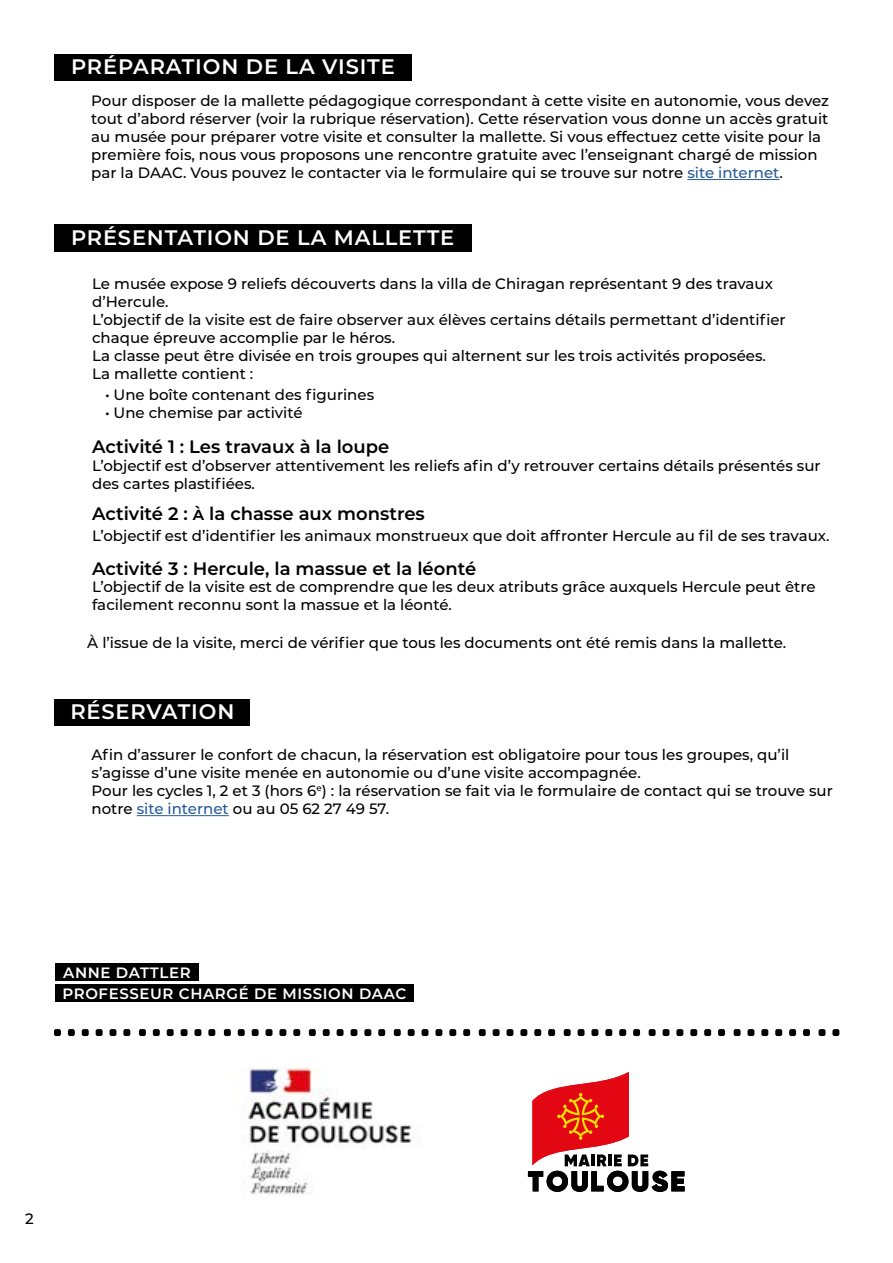
<style>
.page{position:relative;width:893px;height:1263px;background:#fff}
.page>*{position:absolute;margin:0;border:0;box-sizing:border-box;transform-origin:0 0}
.H2_-_Titre_de_niveau_H2{font:600 21px "Montserrat";letter-spacing:.04em;color:#fff}
.H3_-_Titre_de_niveau_H3{font:600 18px "Montserrat";color:#000}
.Paragraphe{font:500 15px/18px "Montserrat";color:#000}
.t1{font:600 15px "Montserrat";letter-spacing:.04em;color:#fff}
.s1{color:#275b9b}
</style>
<div class="page">
<div style="left:54px;top:54px;width:357px;height:27px;background:#000"></div>
<hr style="left:687px;top:179px;width:93px;height:1px;background:#275b9b">
<div style="left:54px;top:224px;width:417px;height:28px;background:#000"></div>
<div style="left:55px;top:699px;width:195px;height:27px;background:#000"></div>
<hr style="left:137px;top:815px;width:92px;height:1px;background:#275b9b">
<img style="left:247px;top:1067px;width:174px;height:129px">
<svg style="left:528px;top:1072px;width:157px;height:120px"></svg>
<svg style="left:123px;top:1029px;width:7px;height:7px"></svg>
<svg style="left:96px;top:1029px;width:7px;height:7px"></svg>
<svg style="left:110px;top:1029px;width:6px;height:7px"></svg>
<svg style="left:68px;top:1029px;width:7px;height:7px"></svg>
<svg style="left:82px;top:1029px;width:7px;height:7px"></svg>
<svg style="left:54px;top:1029px;width:7px;height:7px"></svg>
<svg style="left:208px;top:1029px;width:7px;height:7px"></svg>
<svg style="left:181px;top:1029px;width:7px;height:7px"></svg>
<svg style="left:194px;top:1029px;width:7px;height:7px"></svg>
<svg style="left:153px;top:1029px;width:7px;height:7px"></svg>
<svg style="left:167px;top:1029px;width:7px;height:7px"></svg>
<svg style="left:139px;top:1029px;width:7px;height:7px"></svg>
<svg style="left:293px;top:1029px;width:7px;height:7px"></svg>
<svg style="left:266px;top:1029px;width:6px;height:7px"></svg>
<svg style="left:279px;top:1029px;width:7px;height:7px"></svg>
<svg style="left:238px;top:1029px;width:7px;height:7px"></svg>
<svg style="left:252px;top:1029px;width:7px;height:7px"></svg>
<svg style="left:224px;top:1029px;width:7px;height:7px"></svg>
<svg style="left:378px;top:1029px;width:7px;height:7px"></svg>
<svg style="left:350px;top:1029px;width:7px;height:7px"></svg>
<svg style="left:364px;top:1029px;width:7px;height:7px"></svg>
<svg style="left:323px;top:1029px;width:7px;height:7px"></svg>
<svg style="left:337px;top:1029px;width:7px;height:7px"></svg>
<svg style="left:309px;top:1029px;width:7px;height:7px"></svg>
<svg style="left:463px;top:1029px;width:7px;height:7px"></svg>
<svg style="left:435px;top:1029px;width:7px;height:7px"></svg>
<svg style="left:449px;top:1029px;width:7px;height:7px"></svg>
<svg style="left:408px;top:1029px;width:7px;height:7px"></svg>
<svg style="left:422px;top:1029px;width:6px;height:7px"></svg>
<svg style="left:394px;top:1029px;width:7px;height:7px"></svg>
<svg style="left:548px;top:1029px;width:7px;height:7px"></svg>
<svg style="left:520px;top:1029px;width:7px;height:7px"></svg>
<svg style="left:534px;top:1029px;width:7px;height:7px"></svg>
<svg style="left:493px;top:1029px;width:7px;height:7px"></svg>
<svg style="left:506px;top:1029px;width:7px;height:7px"></svg>
<svg style="left:479px;top:1029px;width:7px;height:7px"></svg>
<svg style="left:633px;top:1029px;width:7px;height:7px"></svg>
<svg style="left:605px;top:1029px;width:7px;height:7px"></svg>
<svg style="left:619px;top:1029px;width:7px;height:7px"></svg>
<svg style="left:578px;top:1029px;width:6px;height:7px"></svg>
<svg style="left:591px;top:1029px;width:7px;height:7px"></svg>
<svg style="left:564px;top:1029px;width:7px;height:7px"></svg>
<svg style="left:718px;top:1029px;width:7px;height:7px"></svg>
<svg style="left:690px;top:1029px;width:7px;height:7px"></svg>
<svg style="left:704px;top:1029px;width:7px;height:7px"></svg>
<svg style="left:663px;top:1029px;width:6px;height:7px"></svg>
<svg style="left:676px;top:1029px;width:7px;height:7px"></svg>
<svg style="left:649px;top:1029px;width:7px;height:7px"></svg>
<svg style="left:803px;top:1029px;width:7px;height:7px"></svg>
<svg style="left:775px;top:1029px;width:7px;height:7px"></svg>
<svg style="left:789px;top:1029px;width:7px;height:7px"></svg>
<svg style="left:747px;top:1029px;width:7px;height:7px"></svg>
<svg style="left:761px;top:1029px;width:7px;height:7px"></svg>
<svg style="left:734px;top:1029px;width:7px;height:7px"></svg>
<svg style="left:832px;top:1029px;width:7px;height:7px"></svg>
<svg style="left:819px;top:1029px;width:6px;height:7px"></svg>
<div style="left:55px;top:963px;width:144px;height:18px;background:#000"></div>
<div style="left:55px;top:984px;width:359px;height:18px;background:#000"></div>
<h2 class="H2_-_Titre_de_niveau_H2" style="left:71px;top:52px;width:325px">PRÉPARATION DE LA VISITE</h2>
<p class="Paragraphe" style="left:91px;top:91px;width:739px">Pour disposer de la mallette pédagogique correspondant à cette visite en autonomie, vous devez tout d’abord réserver (voir la rubrique réservation). Cette réservation vous donne un accès gratuit au musée pour préparer votre visite et consulter la mallette. Si vous effectuez cette visite pour la première fois, nous vous proposons une rencontre gratuite avec l’enseignant chargé de mission par la DAAC. Vous pouvez le contacter via le formulaire qui se trouve sur notre <span class="s1">site internet</span>.</p>
<h2 class="H2_-_Titre_de_niveau_H2" style="left:71px;top:222px;width:385px">PRÉSENTATION DE LA MALLETTE</h2>
<p class="Paragraphe" style="left:92px;top:275px;width:682px">Le musée expose 9 reliefs découverts dans la villa de Chiragan représentant 9 des travaux d’Hercule.</p>
<p class="Paragraphe" style="left:92px;top:311px;width:695px">L’objectif de la visite est de faire observer aux élèves certains détails permettant d’identifier chaque épreuve accomplie par le héros.</p>
<p class="Paragraphe" style="left:92px;top:347px;width:675px">La classe peut être divisée en trois groupes qui alternent sur les trois activités proposées.</p>
<p class="Paragraphe" style="left:92px;top:365px;width:163px">La mallette contient :</p>
<p class="Paragraphe" style="left:105px;top:385px;width:271px">• Une boîte contenant des figurines</p>
<p class="Paragraphe" style="left:105px;top:403px;width:199px">• Une chemise par activité</p>
<h3 class="H3_-_Titre_de_niveau_H3" style="left:92px;top:434px;width:299px">Activité 1 : Les travaux à la loupe</h3>
<p class="Paragraphe" style="left:92px;top:456px;width:730px">L’objectif est d’observer attentivement les reliefs afin d’y retrouver certains détails présentés sur des cartes plastifiées.</p>
<h3 class="H3_-_Titre_de_niveau_H3" style="left:92px;top:500px;width:334px">Activité 2 : à la chasse aux monstres</h3>
<p class="Paragraphe" style="left:92px;top:526px;width:739px">L’objectif est d’identifier les animaux monstrueux que doit affronter Hercule au fil de ses travaux.</p>
<h3 class="H3_-_Titre_de_niveau_H3" style="left:92px;top:555px;width:385px">Activité 3 : Hercule, la massue et la léonté</h3>
<p class="Paragraphe" style="left:92px;top:577px;width:725px">L’objectif de la visite est de comprendre que les deux atributs grâce auxquels Hercule peut être facilement reconnu sont la massue et la léonté.</p>
<p class="Paragraphe" style="left:87px;top:633px;width:700px">À l’issue de la visite, merci de vérifier que tous les documents ont été remis dans la mallette.</p>
<h2 class="H2_-_Titre_de_niveau_H2" style="left:70px;top:697px;width:166px">RÉSERVATION</h2>
<p class="Paragraphe" style="left:92px;top:745px;width:699px">Afin d’assurer le confort de chacun, la réservation est obligatoire pour tous les groupes, qu’il s’agisse d’une visite menée en autonomie ou d’une visite accompagnée.</p>
<p class="Paragraphe" style="left:92px;top:781px;width:743px">Pour les cycles 1, 2 et 3 (hors 6<sup>e</sup>) : la réservation se fait via le formulaire de contact qui se trouve sur notre <span class="s1">site internet</span> ou au 05 62 27 49 57.</p>
<p class="t1" style="left:63px;top:962px;width:129px">ANNE DATTLER</p>
<p class="t1" style="left:62px;top:983px;width:346px">PROFESSEUR CHARGÉ DE MISSION DAAC</p>
<p class="Paragraphe" style="left:25px;top:1208px;width:10px">2</p>
</div>
